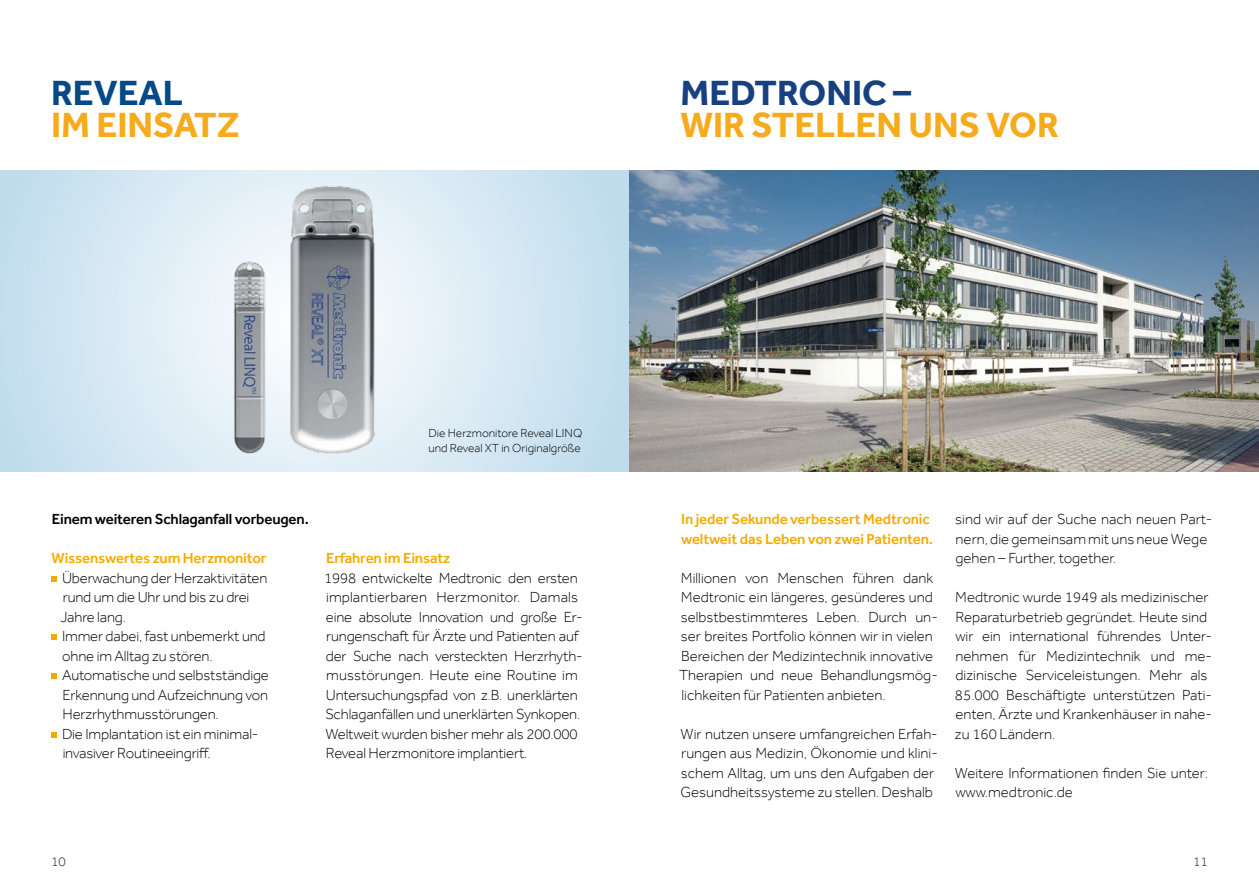
<style>
.page{position:relative;width:1259px;height:893px;background:#fff}
.page>*{position:absolute;margin:0;border:0;box-sizing:border-box;transform-origin:0 0}
.t1{font:700 36px "Effra";color:#f5ab1b}
.t2{font:700 36px "Effra";color:#16407f}
.t3{font:700 36px "Effra";color:#074887}
.t4{font:300 15px/19.5px "Effra";color:#000}
.t5{font:500 15px/19.5px "Effra";letter-spacing:-.01em;color:#f4ab00}
.t6{font:500 15px "Effra";letter-spacing:-.01em;color:#000}
.t7{font:300 13.5px "Effra";color:#1d2140}
.t8{font:300 12px/15px "Effra";color:#000}
</style>
<div class="page">
<svg style="left:0;top:170px;width:629px;height:302px;background:#d6e8f3"></svg>
<svg style="left:51px;top:576px;width:6px;height:5px"></svg>
<svg style="left:51px;top:634px;width:6px;height:6px"></svg>
<svg style="left:51px;top:673px;width:6px;height:6px"></svg>
<svg style="left:51px;top:732px;width:6px;height:5px"></svg>
<img style="left:629px;top:170px;width:630px;height:302px">
<img style="left:280px;top:179px;width:95px;height:286px">
<img style="left:233px;top:236px;width:41px;height:233px">
<h1 class="t3" style="left:51px;top:71px;width:133px">REVEAL</h1>
<h1 class="t1" style="left:51px;top:103px;width:190px">IM EINSATZ</h1>
<h1 class="t2" style="left:680px;top:71px;width:232px">MEDTRONIC –</h1>
<h1 class="t1" style="left:680px;top:103px;width:380px">WIR STELLEN UNS VOR</h1>
<p class="t8" style="left:428px;top:425px;width:155px">Die Herzmonitore Reveal LINQ und Reveal XT in Originalgröße</p>
<p class="t6" style="left:52px;top:510px;width:259px">Einem weiteren Schlaganfall vorbeugen.</p>
<p class="t5" style="left:52px;top:548px;width:216px">Wissenswertes zum Herzmonitor</p>
<p class="t4" style="left:60px;top:568px;width:210px">Überwachung der Herzaktivitäten rund um die Uhr und bis zu drei<br>Jahre lang.<br>Immer dabei, fast unbemerkt und ohne im Alltag zu stören.<br>Automatische und selbstständige<br>Erkennung und Aufzeichnung von<br>Herzrhythmusstörungen.<br>Die Implantation ist ein minimal&shy;invasiver Routineeingriff.</p>
<p class="t5" style="left:326px;top:548px;width:126px">Erfahren im Einsatz</p>
<p class="t4" style="left:324px;top:568px;width:260px">1998 entwickelte Medtronic den ersten implantierbaren Herzmonitor. Damals eine absolute Innovation und große Er&shy;rungenschaft für Ärzte und Patienten auf der Suche nach versteckten Herzrhyth&shy;musstörungen. Heute eine Routine im Untersuchungspfad von z.B. unerklärten Schlaganfällen und unerklärten Synkopen.<br>Weltweit wurden bisher mehr als 200.000<br>Reveal Herzmonitore implantiert.</p>
<p class="t5" style="left:681px;top:509px;width:253px">In jeder Sekunde verbessert Medtronic weltweit das Leben von zwei Patienten.</p>
<p class="t4" style="left:679px;top:568px;width:260px">Millionen von Menschen führen dank Medtronic ein längeres, gesünderes und selbstbestimmteres Leben. Durch un&shy;ser breites Portfolio können wir in vielen Bereichen der Medizintechnik innovative Therapien und neue Behandlungsmög&shy;lichkeiten für Patienten anbieten.</p>
<p class="t4" style="left:680px;top:724px;width:259px">Wir nutzen unsere umfangreichen Erfah&shy;rungen aus Medizin, Ökonomie und klini&shy;schem Alltag, um uns den Aufgaben der Gesundheitssysteme zu stellen. Deshalb</p>
<p class="t4" style="left:955px;top:510px;width:258px">sind wir auf der Suche nach neuen Part&shy;nern, die gemeinsam mit uns neue Wege gehen – Further, together.</p>
<p class="t4" style="left:954px;top:588px;width:259px">Medtronic wurde 1949 als medizinischer Reparaturbetrieb gegründet. Heute sind wir ein international führendes Unter&shy;nehmen für Medizintechnik und me&shy;dizinische Serviceleistungen. Mehr als 85.000 Beschäftigte unterstützen Pati&shy;enten, Ärzte und Krankenhäuser in nahe&shy;zu 160 Ländern.</p>
<p class="t4" style="left:955px;top:763px;width:255px">Weitere Informationen finden Sie unter: www.medtronic.de</p>
<p class="t7" style="left:51px;top:853px;width:16px">10</p>
<p class="t7" style="left:1193px;top:853px;width:16px">11</p>
</div>
